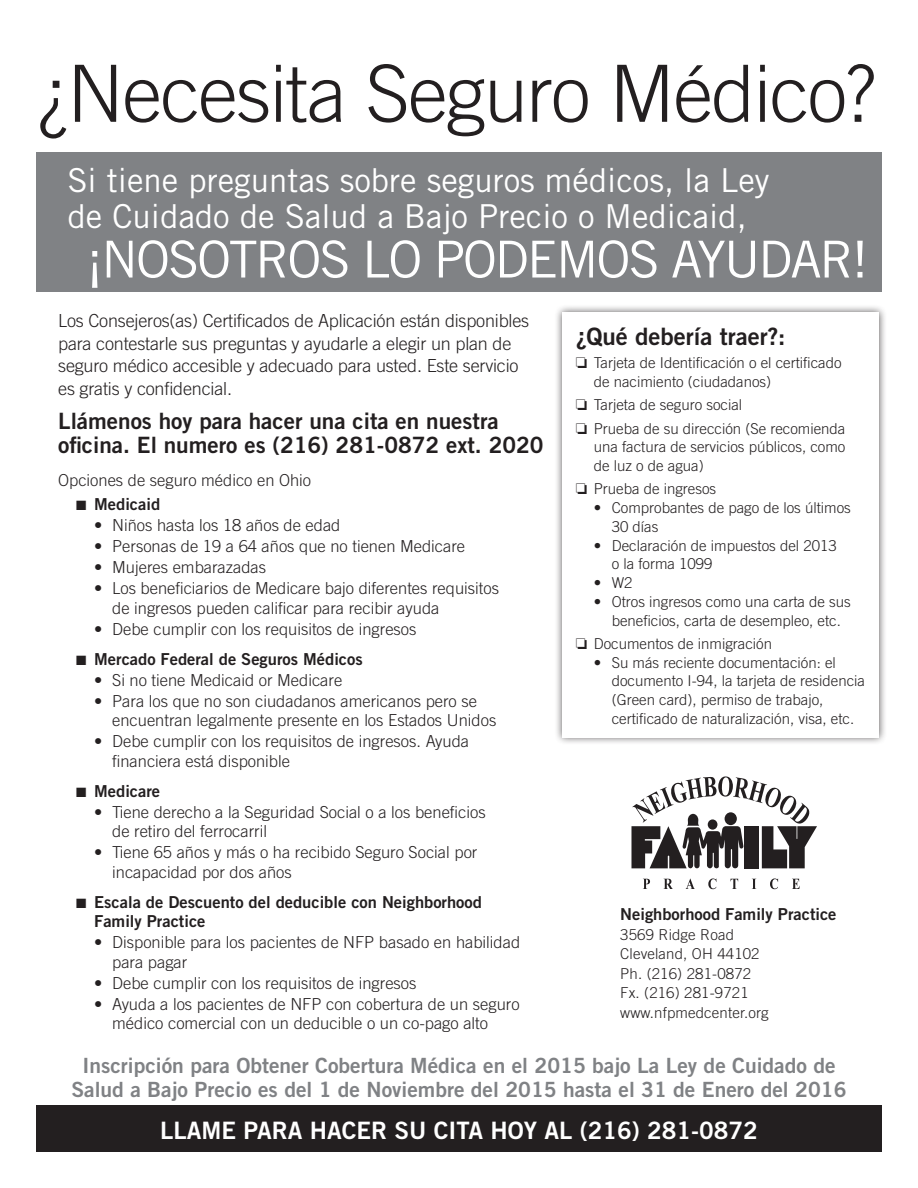
<style>
.page{position:relative;width:918px;height:1188px;background:#fff}
.page>*{position:absolute;margin:0;border:0;box-sizing:border-box;transform-origin:0 0}
.t1{font:300 78.9px "Trade Gothic";letter-spacing:-.02em;color:#231f20}
.t2{font:51px "Trade Gothic";letter-spacing:-.04em;color:#fff}
.t3{font:33px/36px "Trade Gothic";color:#fff}
.t4{font:24px "Trade Gothic Bold Two";color:#fff}
.t5{font:24px "Trade Gothic Bold Two";color:#231f20}
.t6{font:22.5px/24px "Trade Gothic Bold Two";color:#231f20}
.t7{font:21px/24px "Trade Gothic Bold Two";color:#808285;text-align:center}
.t8{font:300 18px/22.5px "Trade Gothic";letter-spacing:-.01em;color:#231f20}
.t9{font:300 16.5px/19.5px "Trade Gothic";color:#231f20}
.t10{font:16.5px/19.5px "Trade Gothic Bold Two";color:#231f20}
.t11{font:300 15px/18.8px "Trade Gothic";color:#231f20}
</style>
<div class="page">
<div style="left:36px;top:152px;width:846px;height:140px;background:#808285"></div>
<div style="left:36px;top:1106px;width:846px;height:46px;background:#231f20"></div>
<svg style="left:643px;top:879px;width:7px;height:10px"></svg>
<svg style="left:664px;top:879px;width:9px;height:10px"></svg>
<svg style="left:686px;top:878px;width:9px;height:11px"></svg>
<svg style="left:708px;top:878px;width:8px;height:11px"></svg>
<svg style="left:731px;top:879px;width:7px;height:10px"></svg>
<svg style="left:752px;top:879px;width:4px;height:10px"></svg>
<svg style="left:770px;top:878px;width:8px;height:11px"></svg>
<svg style="left:792px;top:879px;width:8px;height:10px"></svg>
<svg style="left:631px;top:776px;width:186px;height:92px"></svg>
<div style="left:554px;top:304px;width:333px;height:442px;background:#231f20;opacity:.75"></div>
<div style="left:562px;top:312px;width:317px;height:425px;background:#fff"></div>
<h1 class="t1" style="left:38px;top:47px;width:840px">¿Necesita Seguro Médico?</h1>
<h3 class="t3" style="left:68px;top:162px;width:704px">Si tiene preguntas sobre seguros médicos, la Ley de Cuidado de Salud a Bajo Precio o Medicaid,</h3>
<h2 class="t2" style="left:86px;top:229px;width:784px">¡NOSOTROS LO PODEMOS AYUDAR!</h2>
<p class="t8" style="left:58px;top:310px;width:473px">Los Consejeros(as) Certificados de Aplicación están disponibles para contestarle sus preguntas y ayudarle a elegir un plan de seguro médico accesible y adecuado para usted. Este servicio es gratis y confidencial.</p>
<h3 class="t6" style="left:58px;top:409px;width:487px">Llámenos hoy para hacer una cita en nuestra oficina. El numero es (216) 281-0872 ext. 2020</h3>
<p class="t9" style="left:58px;top:471px;width:255px">Opciones de seguro médico en Ohio</p>
<p class="t10" style="left:76px;top:494px;width:86px">■ Medicaid</p>
<p class="t9" style="left:94px;top:516px;width:248px">• Niños hasta los 18 años de edad</p>
<p class="t9" style="left:94px;top:537px;width:373px">• Personas de 19 a 64 años que no tienen Medicare</p>
<p class="t9" style="left:94px;top:558px;width:173px">• Mujeres embarazadas</p>
<p class="t9" style="left:112px;top:579px;width:388px;text-indent:-18px">• Los beneficiarios de Medicare bajo diferentes requisitos de ingresos pueden calificar para recibir ayuda</p>
<p class="t9" style="left:94px;top:619px;width:324px">• Debe cumplir con los requisitos de ingresos</p>
<p class="t10" style="left:76px;top:649px;width:288px">■ Mercado Federal de Seguros Médicos</p>
<p class="t9" style="left:94px;top:670px;width:250px">• Si no tiene Medicaid or Medicare</p>
<p class="t9" style="left:112px;top:691px;width:386px;text-indent:-18px">• Para los que no son ciudadanos americanos pero se encuentran legalmente presente en los Estados Unidos</p>
<p class="t9" style="left:112px;top:732px;width:358px;text-indent:-18px">• Debe cumplir con los requisitos de ingresos. Ayuda financiera está disponible</p>
<p class="t10" style="left:76px;top:781px;width:85px">■ Medicare</p>
<p class="t9" style="left:112px;top:802px;width:375px;text-indent:-18px">• Tiene derecho a la Seguridad Social o a los beneficios de retiro del ferrocarril</p>
<p class="t9" style="left:112px;top:843px;width:367px;text-indent:-18px">• Tiene 65 años y más o ha recibido Seguro Social por incapacidad por dos años</p>
<p class="t10" style="left:94px;top:892px;width:389px;text-indent:-18px">■ Escala de Descuento del deducible con Neighborhood<br>Family Practice</p>
<p class="t9" style="left:112px;top:933px;width:409px;text-indent:-18px">• Disponible para los pacientes de NFP basado en habilidad para pagar</p>
<p class="t9" style="left:94px;top:973px;width:324px">• Debe cumplir con los requisitos de ingresos</p>
<p class="t9" style="left:112px;top:994px;width:409px;text-indent:-18px">• Ayuda a los pacientes de NFP con cobertura de un seguro médico comercial con un deducible o un co-pago alto</p>
<h3 class="t5" style="left:576px;top:322px;width:211px">¿Qué debería traer?:</h3>
<p class="t11" style="left:594px;top:353px;width:249px;text-indent:-18px">□ Tarjeta de Identificación o el certificado de nacimiento (ciudadanos)</p>
<p class="t11" style="left:576px;top:395px;width:168px">□ Tarjeta de seguro social</p>
<p class="t11" style="left:594px;top:419px;width:253px;text-align:justify;text-indent:-18px">□ Prueba de su dirección (Se recomienda una factura de servicios públicos, como de luz o de agua)</p>
<p class="t11" style="left:576px;top:479px;width:142px">□ Prueba de ingresos</p>
<p class="t11" style="left:612px;top:498px;width:241px;text-indent:-18px">• Comprobantes de pago de los últimos<br>30 días</p>
<p class="t11" style="left:612px;top:536px;width:227px;text-indent:-18px">• Declaración de impuestos del 2013 o la forma 1099</p>
<p class="t11" style="left:594px;top:573px;width:40px">• W2</p>
<p class="t11" style="left:594px;top:592px;width:259px;text-align:center">• Otros ingresos como una carta de sus beneficios, carta de desempleo, etc.</p>
<p class="t11" style="left:576px;top:634px;width:198px">□ Documentos de inmigración</p>
<p class="t11" style="left:612px;top:653px;width:255px;text-indent:-18px">• Su más reciente documentación: el documento I-94, la tarjeta de residencia (Green card), permiso de trabajo, certificado de naturalización, visa, etc.</p>
<p class="t10" style="left:620px;top:904px;width:218px">Neighborhood Family Practice</p>
<p class="t11" style="left:620px;top:924px;width:150px;line-height:19.5px">3569 Ridge Road<br>Cleveland, OH 44102<br>Ph. (216) 281-0872<br>Fx. (216) 281-9721 www.nfpmedcenter.org</p>
<p class="t7" style="left:71px;top:1053px;width:777px">Inscripción para Obtener Cobertura Médica en el 2015 bajo La Ley de Cuidado de<br>Salud a Bajo Precio es del 1 de Noviembre del 2015 hasta el 31 de Enero del 2016</p>
<h3 class="t4" style="left:160px;top:1115px;width:599px">LLAME PARA HACER SU CITA HOY AL (216) 281-0872</h3>
</div>
